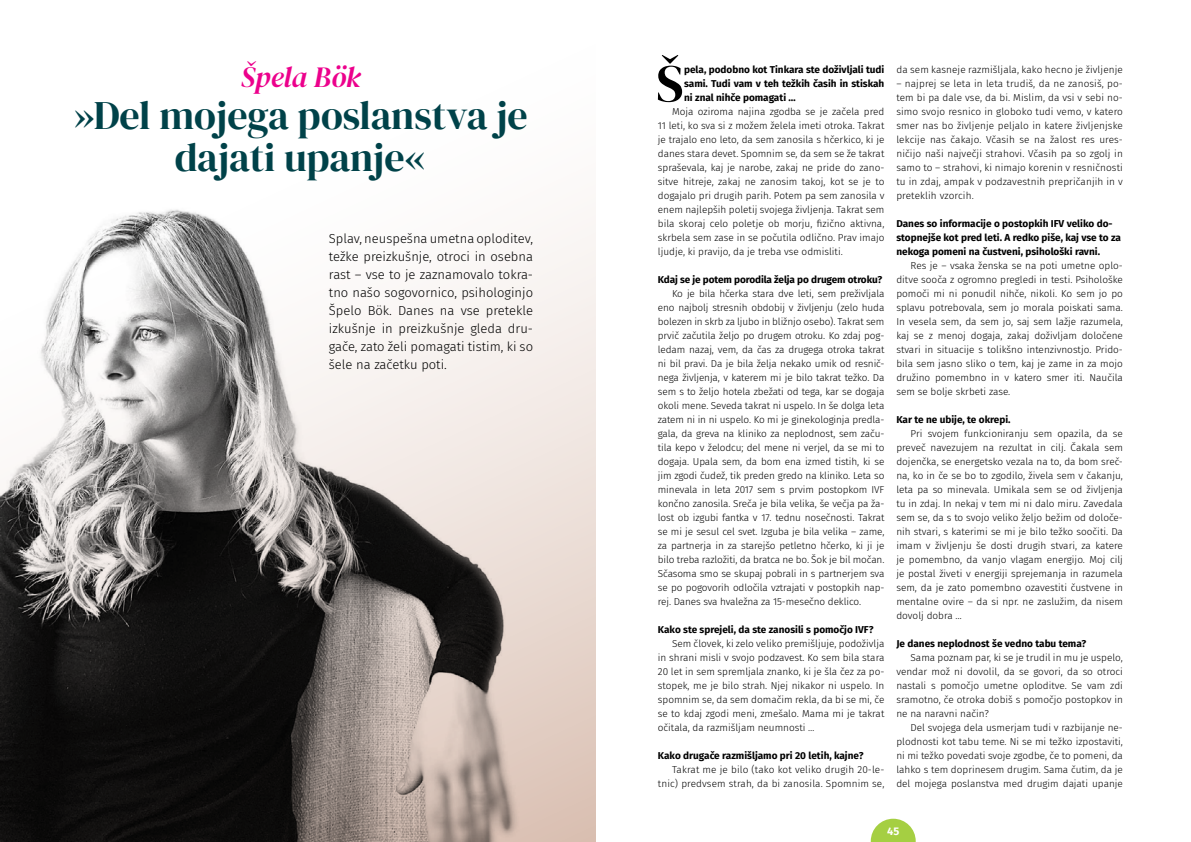
<style>
.page{position:relative;width:1191px;height:842px;background:#fff}
.page>*{position:absolute;margin:0;border:0;box-sizing:border-box;transform-origin:0 0}
.t1{font:52.4px "DM Serif Display";color:#000}
.t2{font:40px/42px "DM Serif Display";color:#004249;text-align:center}
.t3{font:italic 29px "DM Serif Display";letter-spacing:-.01em;color:#ec008c}
.t4{font:300 13px/18px "Fira Sans";color:#000;text-align:justify}
.t5{font:700 11px "Fira Sans";color:#fff}
.t6{font:300 10px/14px "Fira Sans";color:#000;text-align:justify}
.t7{font:700 10px/14px "Fira Sans";color:#000;text-align:justify}
</style>
<div class="page">
<svg style="left:870px;top:819px;width:45px;height:23px"></svg>
<svg style="left:0;top:209px;width:595px;height:633px"></svg>
<h3 class="t3" style="left:241px;top:61px;width:121px">Špela Bök</h3>
<h2 class="t2" style="left:73px;top:95px;width:456px">»Del mojega poslanstva je dajati upanje«</h2>
<p class="t4" style="left:329px;top:230px;width:206px">Splav, neuspešna umetna oploditev, težke preizkušnje, otroci in osebna rast – vse to je zaznamovalo tokra&shy;tno našo sogovornico, psihologinjo Špelo Bök. Danes na vse pretekle izkušnje in preizkušnje gleda dru&shy;gače, zato želi pomagati tistim, ki so šele na začetku poti.</p>
<h1 class="t1" style="left:656px;top:53px;width:29px">Š</h1>
<p class="t7" style="left:684px;top:62px;width:202px">pela, podobno kot Tinkara ste doživljali tudi sami. Tudi vam v teh težkih časih in stiskah ni znal nihče pomagati …</p>
<p class="t6" style="left:658px;top:105px;width:228px;text-indent:14px">Moja oziroma najina zgodba se je začela pred 11 leti, ko sva si z možem želela imeti otroka. Takrat je trajalo eno leto, da sem zanosila s hčerkico, ki je danes stara devet. Spomnim se, da sem se že takrat spraševala, kaj je narobe, zakaj ne pride do zano&shy;sitve hitreje, zakaj ne zanosim takoj, kot se je to dogajalo pri drugih parih. Potem pa sem zanosila v enem najlepših poletij svojega življenja. Takrat sem bila skoraj celo poletje ob morju, fizično aktivna, skrbela sem zase in se počutila odlično. Prav imajo ljudje, ki pravijo, da je treba vse odmisliti.</p>
<p class="t7" style="left:658px;top:272px;width:226px">Kdaj se je potem porodila želja po drugem otroku?</p>
<p class="t6" style="left:658px;top:287px;width:228px;text-indent:14px">Ko je bila hčerka stara dve leti, sem preživljala eno najbolj stresnih obdobij v življenju (zelo huda bolezen in skrb za ljubo in bližnjo osebo). Takrat sem prvič začutila željo po drugem otroku. Ko zdaj pog&shy;ledam nazaj, vem, da čas za drugega otroka takrat ni bil pravi. Da je bila želja nekako umik od resnič&shy;nega življenja, v katerem mi je bilo takrat težko. Da sem s to željo hotela zbežati od tega, kar se dogaja okoli mene. Seveda takrat ni uspelo. In še dolga leta zatem ni in ni uspelo. Ko mi je ginekologinja predla&shy;gala, da greva na kliniko za neplodnost, sem začu&shy;tila kepo v želodcu; del mene ni verjel, da se mi to dogaja. Upala sem, da bom ena izmed tistih, ki se jim zgodi čudež, tik preden gredo na kliniko. Leta so minevala in leta 2017 sem s prvim postopkom IVF končno zanosila. Sreča je bila velika, še večja pa ža&shy;lost ob izgubi fantka v 17. tednu nosečnosti. Takrat se mi je sesul cel svet. Izguba je bila velika – zame, za partnerja in za starejšo petletno hčerko, ki ji je bilo treba razložiti, da bratca ne bo. Šok je bil močan.<br>Sčasoma smo se skupaj pobrali in s partnerjem sva se po pogovorih odločila vztrajati v postopkih nap&shy;rej. Danes sva hvaležna za 15-mesečno deklico.</p>
<p class="t7" style="left:658px;top:622px;width:217px">Kako ste sprejeli, da ste zanosili s pomočjo IVF?</p>
<p class="t6" style="left:658px;top:637px;width:228px;text-indent:14px">Sem človek, ki zelo veliko premišljuje, podoživlja in shrani misli v svojo podzavest. Ko sem bila stara 20 let in sem spremljala znanko, ki je šla čez za po&shy;stopek, me je bilo strah. Njej nikakor ni uspelo. In spomnim se, da sem domačim rekla, da bi se mi, če se to kdaj zgodi meni, zmešalo. Mama mi je takrat očitala, da razmišljam neumnosti …</p>
<p class="t7" style="left:658px;top:748px;width:207px">Kako drugače razmišljamo pri 20 letih, kajne?</p>
<p class="t6" style="left:658px;top:763px;width:228px;text-align:right">Takrat me je bilo (tako kot veliko drugih 20-le&shy;tnic) predvsem strah, da bi zanosila. Spomnim se,</p>
<p class="t6" style="left:896px;top:63px;width:228px">da sem kasneje razmišljala, kako hecno je življenje</p>
<p class="t6" style="left:896px;top:77px;width:228px">– najprej se leta in leta trudiš, da ne zanosiš, po&shy;tem bi pa dale vse, da bi. Mislim, da vsi v sebi no&shy;simo svojo resnico in globoko tudi vemo, v katero smer nas bo življenje peljalo in katere življenjske lekcije nas čakajo. Včasih se na žalost res ures&shy;ničijo naši največji strahovi. Včasih pa so zgolj in samo to – strahovi, ki nimajo korenin v resničnosti tu in zdaj, ampak v podzavestnih prepričanjih in v preteklih vzorcih.</p>
<p class="t7" style="left:896px;top:216px;width:226px;text-align:left">Danes so informacije o postopkih IFV veliko do&shy;stopnejše kot pred leti. A redko piše, kaj vse to za nekoga pomeni na čustveni, psihološki ravni.</p>
<p class="t6" style="left:896px;top:259px;width:228px;text-indent:14px">Res je – vsaka ženska se na poti umetne oplo&shy;ditve sooča z ogromno pregledi in testi. Psihološke pomoči mi ni ponudil nihče, nikoli. Ko sem jo po splavu potrebovala, sem jo morala poiskati sama.<br>In vesela sem, da sem jo, saj sem lažje razumela, kaj se z menoj dogaja, zakaj doživljam določene stvari in situacije s tolikšno intenzivnostjo. Prido&shy;bila sem jasno sliko o tem, kaj je zame in za mojo družino pomembno in v katero smer iti. Naučila sem se bolje skrbeti zase.</p>
<p class="t7" style="left:896px;top:412px;width:116px">Kar te ne ubije, te okrepi.</p>
<p class="t6" style="left:896px;top:427px;width:228px;text-indent:14px">Pri svojem funkcioniranju sem opazila, da se preveč navezujem na rezultat in cilj. Čakala sem dojenčka, se energetsko vezala na to, da bom sreč&shy;na, ko in če se bo to zgodilo, živela sem v čakanju, leta pa so minevala. Umikala sem se od življenja tu in zdaj. In nekaj v tem mi ni dalo miru. Zavedala sem se, da s to svojo veliko željo bežim od določe&shy;nih stvari, s katerimi se mi je bilo težko soočiti. Da imam v življenju še dosti drugih stvari, za katere je pomembno, da vanjo vlagam energijo. Moj cilj je postal živeti v energiji sprejemanja in razumela sem, da je zato pomembno ozavestiti čustvene in mentalne ovire – da si npr. ne zaslužim, da nisem dovolj dobra …</p>
<p class="t7" style="left:896px;top:636px;width:191px">Je danes neplodnost še vedno tabu tema?</p>
<p class="t6" style="left:896px;top:651px;width:228px;text-indent:14px">Sama poznam par, ki se je trudil in mu je uspelo, vendar mož ni dovolil, da se govori, da so otroci nastali s pomočjo umetne oploditve. Se vam zdi sramotno, če otroka dobiš s pomočjo postopkov in ne na naravni način?</p>
<p class="t6" style="left:896px;top:721px;width:228px;text-indent:14px">Del svojega dela usmerjam tudi v razbijanje ne&shy;plodnosti kot tabu teme. Ni se mi težko izpostaviti, ni mi težko povedati svoje zgodbe, če to pomeni, da lahko s tem doprinesem drugim. Sama čutim, da je del mojega poslanstva med drugim dajati upanje</p>
<p class="t5" style="left:887px;top:822px;width:14px">45</p>
</div>
